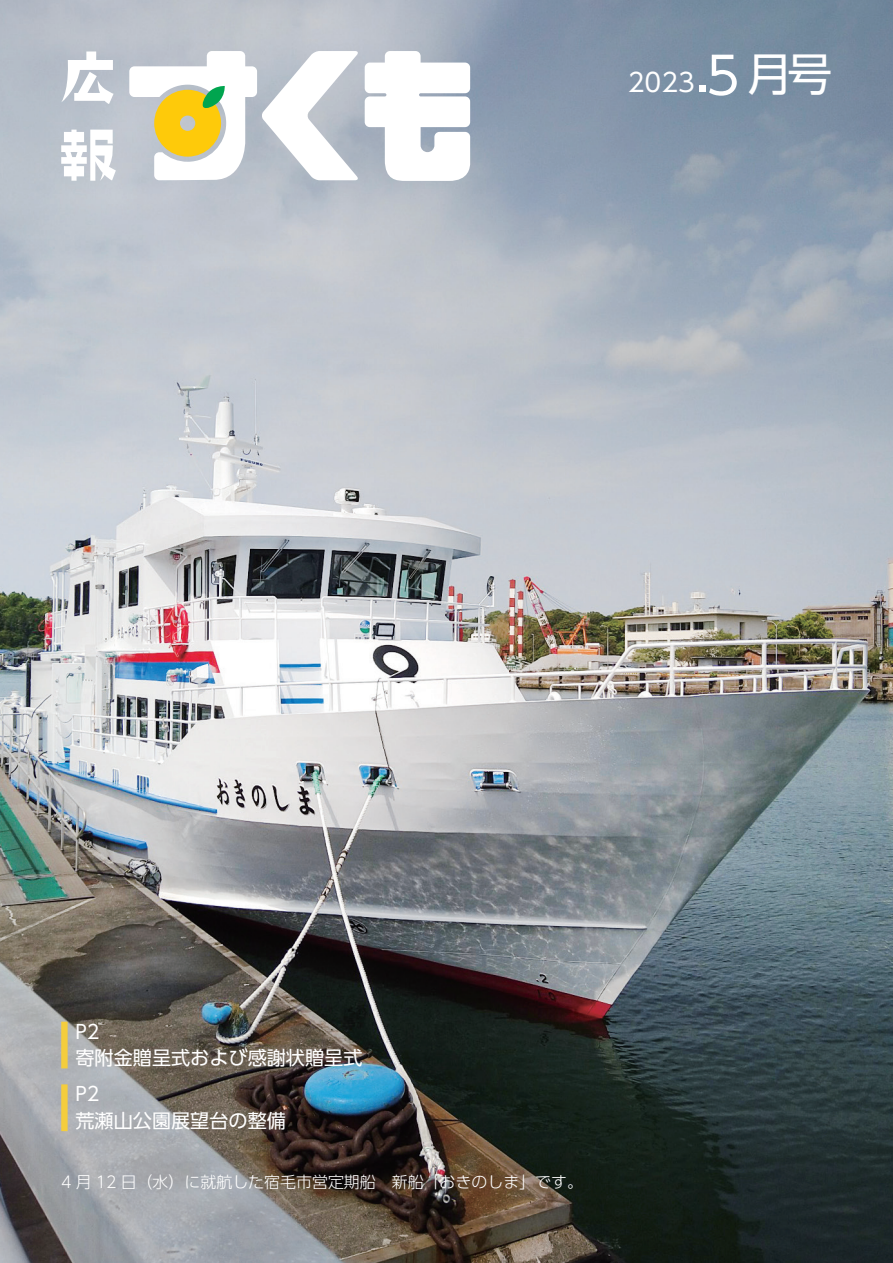
<style>
.page{position:relative;width:893px;height:1263px;background:#fff}
.page>*{position:absolute;margin:0;border:0;box-sizing:border-box;transform-origin:0 0}
.本文{font:45.15px "UD Shin Go NT Pr 6 N";color:#fff}
.本文-2{font:25.5px "UD Shin Go NT Pr 6 N";color:#fff}
.本文-3{font:19.2px "UD Shin Go Pr 6";color:#fff}
.本文-4{font:300 15.9px "UD Shin Go Pro";color:#fff}
.s1{font-size:51px}
</style>
<div class="page">
<img style="left:0;top:0;width:893px;height:1263px">
<div style="left:61px;top:1022px;width:7px;height:46px;background:#f4cd3d"></div>
<div style="left:61px;top:1084px;width:7px;height:47px;background:#f4cd3d"></div>
<svg style="left:365px;top:51px;width:105px;height:130px"></svg>
<svg style="left:129px;top:51px;width:230px;height:129px"></svg>
<svg style="left:61px;top:130px;width:55px;height:51px"></svg>
<svg style="left:61px;top:51px;width:53px;height:53px"></svg>
<p class="本文-2" style="left:628px;top:61px;width:114px">2023<span class="s1">.5</span></p>
<p class="本文" style="left:747px;top:37px;width:87px">月号</p>
<p class="本文-3" style="left:75px;top:1016px;width:26px">P2</p>
<p class="本文-3" style="left:75px;top:1042px;width:289px">寄附金贈呈式および感謝状贈呈式</p>
<p class="本文-3" style="left:75px;top:1078px;width:26px">P2</p>
<p class="本文-3" style="left:75px;top:1105px;width:212px">荒瀬山公園展望台の整備</p>
<p class="本文-4" style="left:61px;top:1168px;width:523px">4 月 12 日（水）に就航した宿毛市営定期船　新船「おきのしま」です。</p>
</div>
